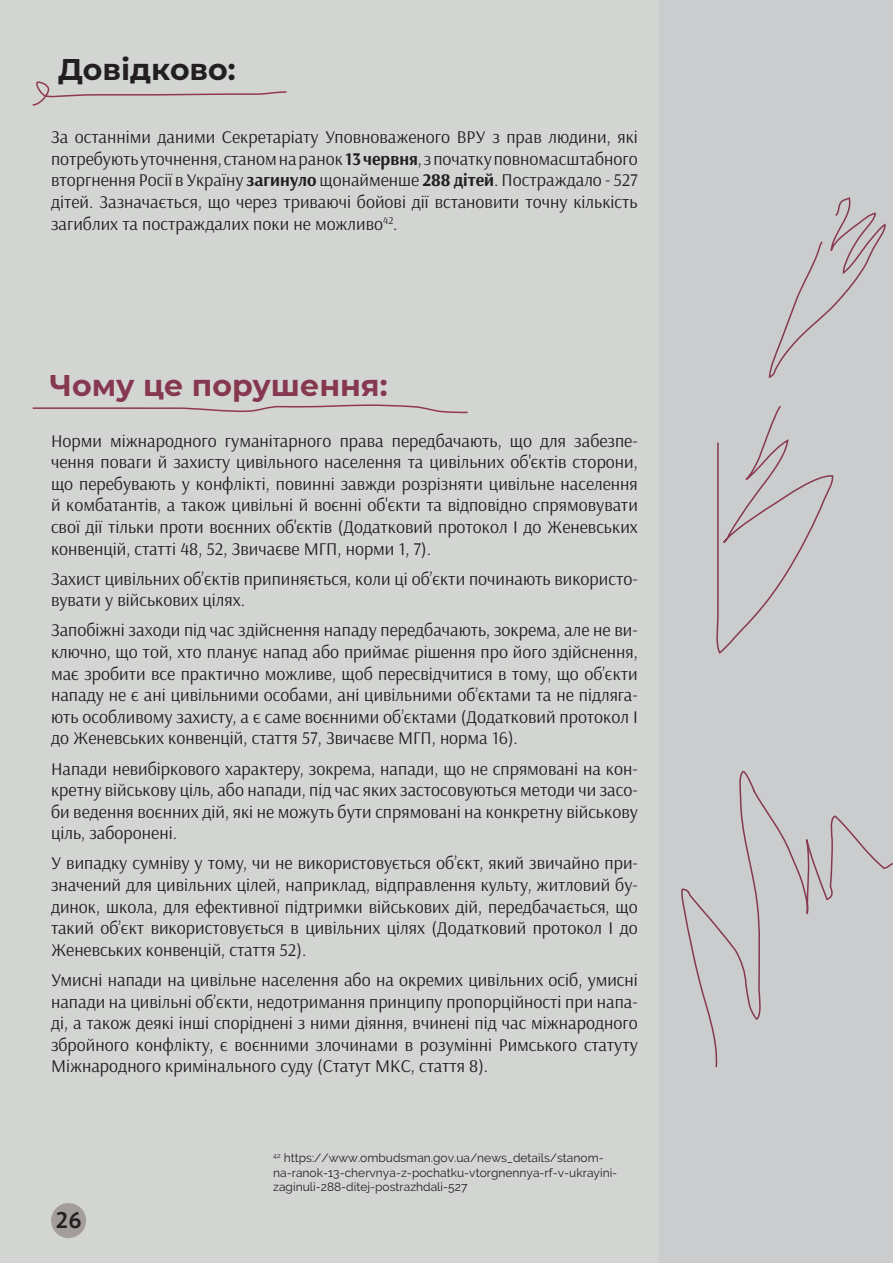
<style>
.page{position:relative;width:893px;height:1263px;background:#d3d5d3}
.page>*{position:absolute;margin:0;border:0;box-sizing:border-box;transform-origin:0 0}
.t1{font:700 30px "Montserrat";color:#873851}
.t2{font:700 30px "Montserrat";color:#231f20}
.t3{font:700 22.5px "PT Mono";color:#231f20}
.t4{font:18px/21.6px "Arsenal";color:#231f20;text-align:justify}
.t5{font:12px/14.4px "Raleway";color:#231f20}
.s1{font-weight:700}
</style>
<div class="page">
<svg style="left:32px;top:404px;width:436px;height:10px"></svg>
<svg style="left:32px;top:81px;width:255px;height:25px"></svg>
<div style="left:659px;top:1px;width:234px;height:1262px;background:#cbccce"></div>
<svg style="left:681px;top:197px;width:212px;height:870px"></svg>
<svg style="left:715px;top:404px;width:119px;height:251px"></svg>
<div style="left:51px;top:1203px;width:35px;height:35px;background:#a39e9c;border-radius:50%"></div>
<h1 class="t2" style="left:58px;top:48px;width:179px">Довідково:</h1>
<p class="t4" style="left:51px;top:126px;width:588px">За останніми даними Секретаріату Уповноваженого ВРУ з прав людини, які потребують уточнення, станом на ранок <span class="s1">13 червня</span>, з початку повномасштабного вторгнення Росії в Україну <span class="s1">загинуло</span> щонайменше <span class="s1">288 дітей</span>. Постраждало - 527 дітей. Зазначається, що через триваючі бойові дії встановити точну кількість загиблих та постраждалих поки не можливо<sup>42</sup>.</p>
<h1 class="t1" style="left:50px;top:364px;width:340px">Чому це порушення:</h1>
<p class="t4" style="left:51px;top:430px;width:588px">Норми міжнародного гуманітарного права передбачають, що для забезпе&shy;чення поваги й захисту цивільного населення та цивільних об'єктів сторони, що перебувають у конфлікті, повинні завжди розрізняти цивільне населення й комбатантів, а також цивільні й воєнні об'єкти та відповідно спрямовувати свої дії тільки проти воєнних об'єктів (Додатковий протокол І до Женевських конвенцій, статті 48, 52, Звичаєве МГП, норми 1, 7).</p>
<p class="t4" style="left:51px;top:568px;width:588px">Захист цивільних об’єктів припиняється, коли ці об’єкти починають використо&shy;вувати у військових цілях.</p>
<p class="t4" style="left:51px;top:620px;width:588px">Запобіжні заходи під час здійснення нападу передбачають, зокрема, але не ви&shy;ключно, що той, хто планує напад або приймає рішення про його здійснення, має зробити все практично можливе, щоб пересвідчитися в тому, що об’єкти нападу не є ані цивільними особами, ані цивільними об’єктами та не підляга&shy;ють особливому захисту, а є саме воєнними об’єктами (Додатковий протокол І до Женевських конвенцій, стаття 57, Звичаєве МГП, норма 16).</p>
<p class="t4" style="left:51px;top:758px;width:588px">Напади невибіркового характеру, зокрема, напади, що не спрямовані на кон&shy;кретну військову ціль, або напади, під час яких застосовуються методи чи засо&shy;би ведення воєнних дій, які не можуть бути спрямовані на конкретну військову ціль, заборонені.</p>
<p class="t4" style="left:51px;top:853px;width:588px">У випадку сумніву у тому, чи не використовується об’єкт, який звичайно при&shy;значений для цивільних цілей, наприклад, відправлення культу, житловий бу&shy;динок, школа, для ефективної підтримки військових дій, передбачається, що такий об’єкт використовується в цивільних цілях (Додатковий протокол І до Женевських конвенцій, стаття 52).</p>
<p class="t4" style="left:51px;top:969px;width:588px">Умисні напади на цивільне населення або на окремих цивільних осіб, умисні напади на цивільні об’єкти, недотримання принципу пропорційності при напа&shy;ді, а також деякі інші споріднені з ними діяння, вчинені під час міжнародного збройного конфлікту, є воєнними злочинами в розумінні Римського статуту Міжнародного кримінального суду (Статут МКС, стаття 8).</p>
<p class="t3" style="left:55px;top:1207px;width:28px">26</p>
<p class="t5" style="left:273px;top:1151px;width:346px"><sup>42</sup> https://www.ombudsman.gov.ua/news_details/stanom&shy;na-ranok-13-chervnya-z-pochatku-vtorgnennya-rf-v-ukrayini&shy;zaginuli-288-ditej-postrazhdali-527</p>
</div>
